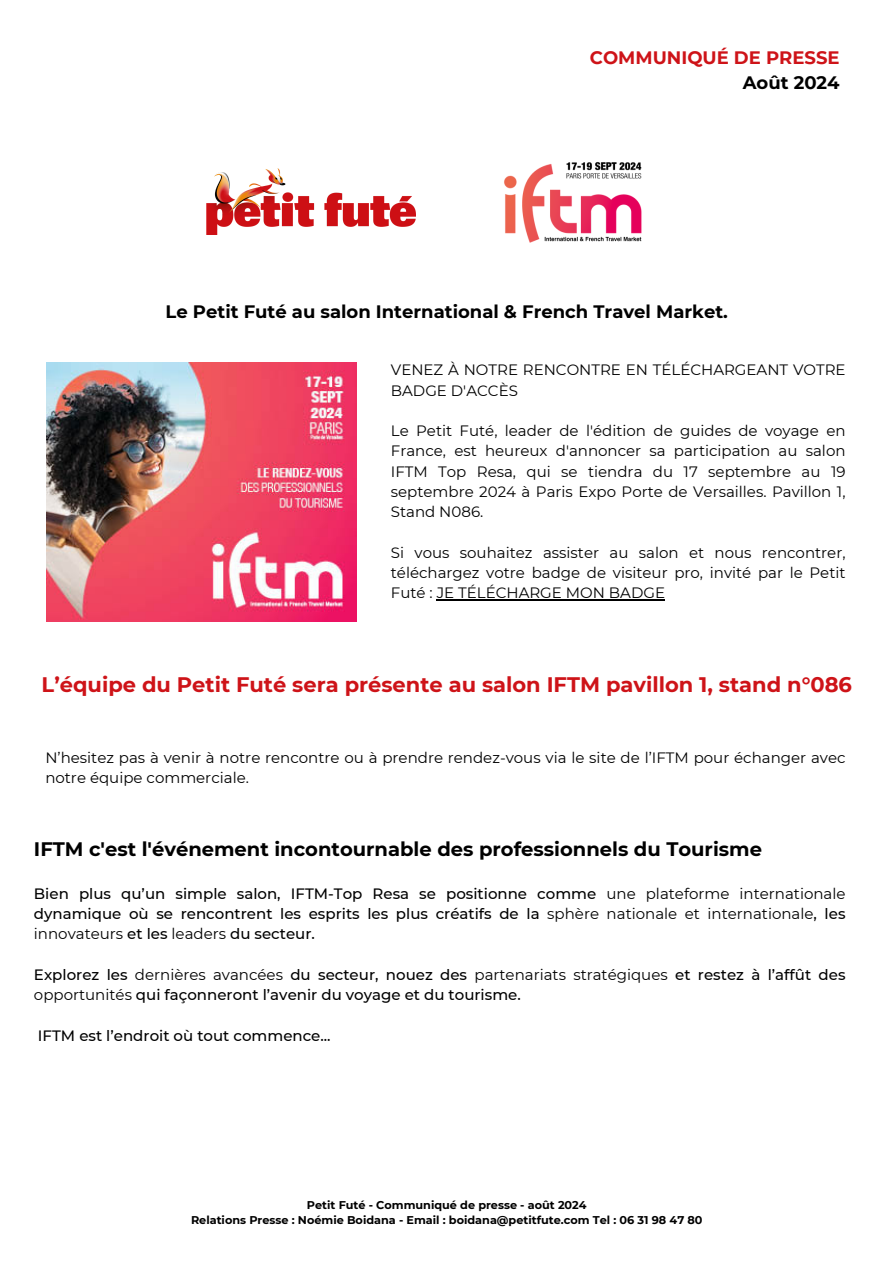
<style>
.page{position:relative;width:894px;height:1264px;background:#fff}
.page>*{position:absolute;margin:0;border:0;box-sizing:border-box;transform-origin:0 0}
.t1{font:700 21px "Montserrat";color:#ce1318}
.t2{font:700 19.5px "Montserrat";color:#000}
.t3{font:700 18px "Montserrat";color:#000}
.t4{font:700 18px/24.8px "Montserrat";color:#ce1318;text-align:right}
.t5{font:15px/20.2px "Montserrat";color:#000}
.t6{font:500 15px/20.2px "Montserrat";color:#000;text-align:justify}
.t7{font:700 11.25px "Montserrat";color:#000}
.s1{color:#000}
.s2{font-weight:400}
</style>
<div class="page">
<img style="left:206px;top:168px;width:209px;height:66px">
<img style="left:47px;top:362px;width:309px;height:259px">
<img style="left:504px;top:162px;width:138px;height:81px">
<hr style="left:436px;top:599px;width:229px;height:1px;background:#000">
<h2 class="t4" style="left:589px;top:45px;width:251px">COMMUNIQUÉ DE PRESSE<br><span class="s1">Août 2024</span></h2>
<p class="t3" style="left:165px;top:300px;width:563px">Le Petit Futé au salon International &amp; French Travel Market.</p>
<p class="t5" style="left:391px;top:360px;width:456px">VENEZ À NOTRE RENCONTRE EN TÉLÉCHARGEANT VOTRE<br>BADGE D'ACCÈS</p>
<h3 class="t5" style="left:391px;top:420px;width:456px;text-align:justify">Le Petit Futé, leader de l'édition de guides de voyage en France, est heureux d'annoncer sa participation au salon IFTM Top Resa, qui se tiendra du 17 septembre au 19 septembre 2024 à Paris Expo Porte de Versailles. Pavillon 1, Stand N086.</h3>
<h5 class="t5" style="left:391px;top:542px;width:456px;text-align:justify">Si vous souhaitez assister au salon et nous rencontrer, téléchargez votre badge de visiteur pro, invité par le Petit Futé : JE TÉLÉCHARGE MON BADGE</h5>
<h5 class="t1" style="left:42px;top:671px;width:811px">L’équipe du Petit Futé sera présente au salon IFTM pavillon 1, stand n°086</h5>
<h1 class="t5" style="left:45px;top:747px;width:801px">N’hesitez pas à venir à notre rencontre ou à prendre rendez-vous via le site de l’IFTM pour échanger avec notre équipe commerciale.</h1>
<h5 class="t2" style="left:34px;top:837px;width:729px">IFTM c'est l'événement incontournable des professionnels du Tourisme</h5>
<h1 class="t6" style="left:34px;top:883px;width:812px">Bien plus qu’un simple salon, IFTM-Top Resa se positionne comme <span class="s2">une plateforme internationale </span>dynamique où se rencontrent les esprits les plus créatifs de la <span class="s2">sphère nationale et internationale</span>, les <span class="s2">innovateurs</span> et les <span class="s2">leaders</span> du secteur.</h1>
<h5 class="t6" style="left:34px;top:964px;width:812px">Explorez les <span class="s2">dernières avancées</span> du secteur, nouez des <span class="s2">partenariats stratégiques</span> et restez à l’affût des <span class="s2">opportunités</span> qui façonneront l’avenir du voyage et du tourisme.</h5>
<h5 class="t6" style="left:38px;top:1025px;width:294px">IFTM est l’endroit où tout commence...</h5>
<h4 class="t7" style="left:307px;top:1198px;width:281px">Petit Futé - Communiqué de presse - août 2024</h4>
<p class="t7" style="left:191px;top:1213px;width:513px">Relations Presse : Noémie Boidana - Email : boidana@petitfute.com Tel : 06 31 98 47 80</p>
</div>
